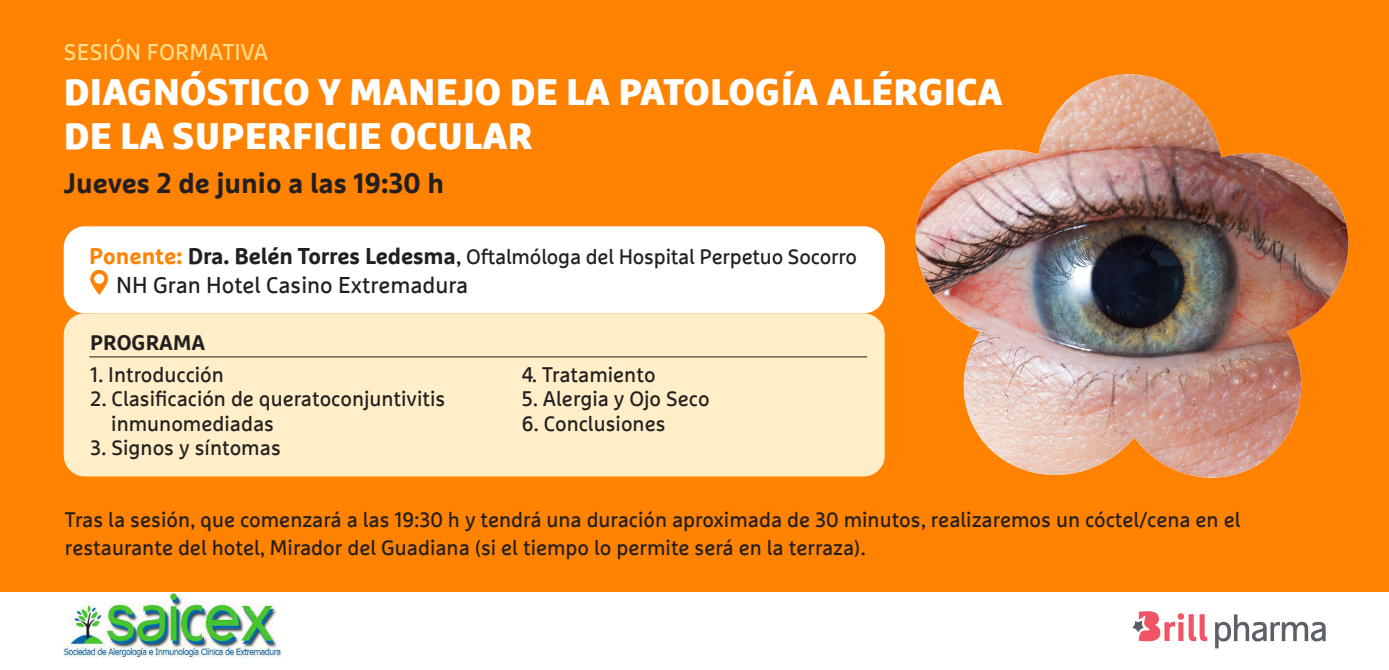
<style>
.page{position:relative;width:1389px;height:670px;background:#fff}
.page>*{position:absolute;margin:0;border:0;box-sizing:border-box;transform-origin:0 0}
.t1{font:900 36.75px/44.1px "Marselis Web W03";letter-spacing:.01em;color:#fff}
.t2{font:700 28px "Marselis Web W03";color:#231f20}
.t3{font:22.75px "Marselis Web W03";color:#231f20}
.t4{font:22.75px "Marselis Web W03";letter-spacing:.01em;color:#ffde8f}
.t5{font:21px/28px "Marselis Web W03";color:#231f20}
.t6{font:700 21px "Marselis Web W03";color:#231f20}
.s1{font-weight:700;font-size:22.75px;color:#ff8200}
.s2{font-weight:700;font-size:22.75px}
.s3{font-size:22.75px}
</style>
<div class="page">
<div style="left:0;top:0;width:1389px;height:592px;background:#ff8200"></div>
<div style="left:64px;top:226px;width:821px;height:87px;background:#fff;border-radius:21px"></div>
<div style="left:64px;top:313px;width:821px;height:163px;background:#ffeec7;border-radius:21px"></div>
<img style="left:63px;top:593px;width:218px;height:64px">
<svg style="left:1132px;top:611px;width:75px;height:30px"></svg>
<svg style="left:1215px;top:614px;width:111px;height:34px"></svg>
<img style="left:915px;top:74px;width:434px;height:404px">
<svg style="left:90px;top:270px;width:18px;height:25px"></svg>
<hr style="left:89px;top:356px;width:778px;height:1px;background:#231f20">
<p class="t4" style="left:64px;top:38px;width:206px">SESIÓN FORMATIVA</p>
<p class="t1" style="left:64px;top:69px;width:940px">DIAGNÓSTICO Y MANEJO DE LA PATOLOGÍA ALÉRGICA<br>DE LA SUPERFICIE OCULAR</p>
<p class="t2" style="left:64px;top:166px;width:382px">Jueves 2 de junio a las 19:30 h</p>
<p class="t5" style="left:89px;top:242px;width:769px"><span class="s1">Ponente:</span> <span class="s2">Dra. Belén Torres Ledesma</span><span class="s3">,</span> Oftalmóloga del Hospital Perpetuo Socorro</p>
<p class="t3" style="left:116px;top:272px;width:354px">NH Gran Hotel Casino Extremadura</p>
<p class="t6" style="left:90px;top:330px;width:116px">PROGRAMA</p>
<p class="t5" style="left:90px;top:360px;width:135px">1. Introducción</p>
<p class="t5" style="left:111px;top:386px;width:336px;line-height:24.5px;text-indent:-21px">2. Clasificación de queratoconjuntivitis inmunomediadas</p>
<p class="t5" style="left:90px;top:433px;width:192px">3. Signos y síntomas</p>
<p class="t5" style="left:522px;top:360px;width:135px">4. Tratamiento</p>
<p class="t5" style="left:522px;top:384px;width:189px">5. Alergia y Ojo Seco</p>
<p class="t5" style="left:522px;top:409px;width:145px">6. Conclusiones</p>
<p class="t5" style="left:65px;top:505px;width:1177px">Tras la sesión, que comenzará a las 19:30 h y tendrá una duración aproximada de 30 minutos, realizaremos un cóctel/cena en el restaurante del hotel, Mirador del Guadiana (si el tiempo lo permite será en la terraza).</p>
</div>
